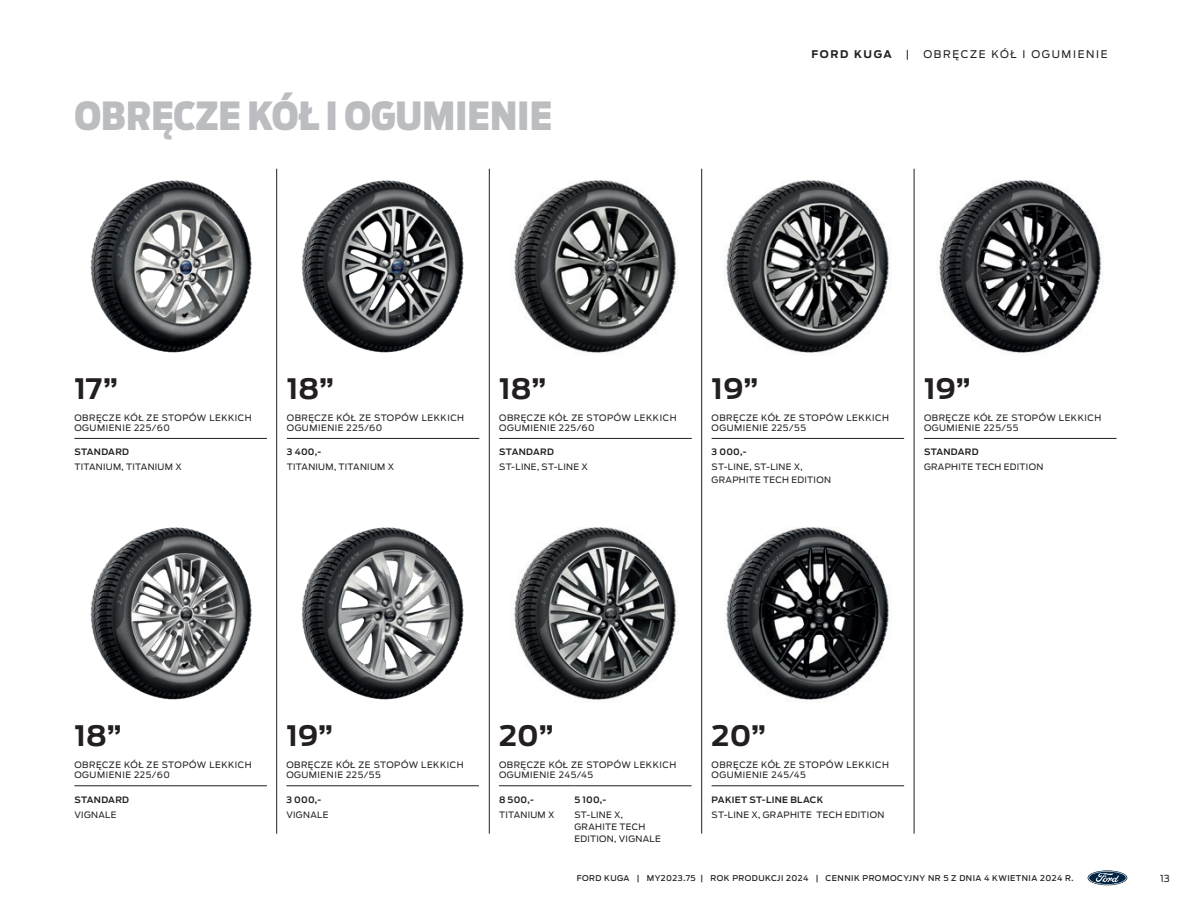
<style>
.page{position:relative;width:1191px;height:918px;background:#fff}
.page>*{position:absolute;margin:0;border:0;box-sizing:border-box;transform-origin:0 0}
.t1{font:900 38.5px "Ford Antenna Cond";color:#bcbdc0}
.t2{font:700 28px "Ford Antenna";color:#231f20}
.t3{font:10.5px "Ford Antenna";letter-spacing:.16em;color:#231f20}
.t4{font:700 10.5px "Ford Antenna";letter-spacing:.15em;color:#231f20}
.t5{font:9.62px "Ford Antenna";color:#231f20}
.t6{font:8.75px/10.5px "Ford Antenna";letter-spacing:.055em;color:#231f20}
.t7{font:8.75px/12.2px "Ford Antenna";letter-spacing:.03em;color:#231f20}
.t8{font:600 8.75px "Ford Antenna";letter-spacing:.03em;color:#231f20}
.t9{font:8.75px/12.2px "Ford Antenna";letter-spacing:.035em;color:#231f20}
.t10{font:500 7.88px "Ford Antenna";letter-spacing:.06em;color:#231f20}
</style>
<div class="page">
<svg style="left:1087px;top:870px;width:40px;height:15px"></svg>
<svg style="left:1088px;top:871px;width:38px;height:13px"></svg>
<hr style="left:276px;top:169px;width:1px;height:664px;background:#231f20">
<hr style="left:489px;top:169px;width:1px;height:664px;background:#231f20">
<hr style="left:701px;top:169px;width:1px;height:664px;background:#231f20">
<hr style="left:913px;top:169px;width:1px;height:664px;background:#231f20">
<hr style="left:74px;top:438px;width:193px;height:1px;background:#231f20">
<hr style="left:287px;top:438px;width:192px;height:1px;background:#231f20">
<hr style="left:499px;top:438px;width:193px;height:1px;background:#231f20">
<hr style="left:711px;top:438px;width:193px;height:1px;background:#231f20">
<hr style="left:924px;top:438px;width:192px;height:1px;background:#231f20">
<hr style="left:74px;top:785px;width:193px;height:1px;background:#231f20">
<hr style="left:286px;top:785px;width:193px;height:1px;background:#231f20">
<hr style="left:711px;top:785px;width:193px;height:1px;background:#231f20">
<hr style="left:499px;top:785px;width:75px;height:1px;background:#231f20">
<hr style="left:574px;top:785px;width:117px;height:1px;background:#231f20">
<img style="left:90px;top:180px;width:162px;height:173px">
<img style="left:301px;top:180px;width:163px;height:173px">
<img style="left:514px;top:180px;width:164px;height:175px">
<img style="left:726px;top:180px;width:163px;height:175px">
<img style="left:939px;top:180px;width:162px;height:174px">
<img style="left:90px;top:527px;width:162px;height:173px">
<img style="left:301px;top:527px;width:163px;height:173px">
<img style="left:514px;top:527px;width:162px;height:175px">
<img style="left:726px;top:527px;width:163px;height:174px">
<h1 class="t1" style="left:74px;top:80px;width:479px">OBRĘCZE KÓŁ I OGUMIENIE</h1>
<p class="t4" style="left:811px;top:45px;width:82px">FORD KUGA</p>
<p class="t3" style="left:906px;top:45px;width:5px">|</p>
<p class="t3" style="left:923px;top:45px;width:186px">OBRĘCZE KÓŁ I OGUMIENIE</p>
<h2 class="t2" style="left:74px;top:363px;width:45px">17”</h2>
<p class="t6" style="left:74px;top:411px;width:179px">OBRĘCZE KÓŁ ZE STOPÓW LEKKICH<br>OGUMIENIE 225/60</p>
<p class="t8" style="left:74px;top:444px;width:56px">STANDARD</p>
<p class="t7" style="left:74px;top:460px;width:109px">TITANIUM, TITANIUM X</p>
<h2 class="t2" style="left:287px;top:363px;width:49px">18”</h2>
<p class="t6" style="left:287px;top:411px;width:179px">OBRĘCZE KÓŁ ZE STOPÓW LEKKICH<br>OGUMIENIE 225/60</p>
<p class="t8" style="left:287px;top:444px;width:36px">3 400,-</p>
<p class="t7" style="left:287px;top:460px;width:109px">TITANIUM, TITANIUM X</p>
<h2 class="t2" style="left:499px;top:363px;width:49px">18”</h2>
<p class="t6" style="left:499px;top:411px;width:179px">OBRĘCZE KÓŁ ZE STOPÓW LEKKICH<br>OGUMIENIE 225/60</p>
<p class="t8" style="left:499px;top:444px;width:56px">STANDARD</p>
<p class="t7" style="left:499px;top:460px;width:90px">ST-LINE, ST-LINE X</p>
<h2 class="t2" style="left:711px;top:363px;width:48px">19”</h2>
<p class="t6" style="left:711px;top:411px;width:179px">OBRĘCZE KÓŁ ZE STOPÓW LEKKICH<br>OGUMIENIE 225/55</p>
<p class="t8" style="left:711px;top:444px;width:36px">3 000,-</p>
<p class="t7" style="left:711px;top:460px;width:121px">ST-LINE, ST-LINE X,<br>GRAPHITE TECH EDITION</p>
<h2 class="t2" style="left:924px;top:363px;width:48px">19”</h2>
<p class="t6" style="left:924px;top:411px;width:179px">OBRĘCZE KÓŁ ZE STOPÓW LEKKICH<br>OGUMIENIE 225/55</p>
<p class="t8" style="left:924px;top:444px;width:56px">STANDARD</p>
<p class="t9" style="left:924px;top:460px;width:121px">GRAPHITE TECH EDITION</p>
<h2 class="t2" style="left:74px;top:710px;width:49px">18”</h2>
<p class="t6" style="left:74px;top:758px;width:179px">OBRĘCZE KÓŁ ZE STOPÓW LEKKICH<br>OGUMIENIE 225/60</p>
<p class="t8" style="left:74px;top:792px;width:56px">STANDARD</p>
<p class="t9" style="left:74px;top:807px;width:43px">VIGNALE</p>
<h2 class="t2" style="left:286px;top:710px;width:48px">19”</h2>
<p class="t6" style="left:286px;top:758px;width:179px">OBRĘCZE KÓŁ ZE STOPÓW LEKKICH<br>OGUMIENIE 225/55</p>
<p class="t8" style="left:286px;top:792px;width:36px">3 000,-</p>
<p class="t9" style="left:286px;top:807px;width:43px">VIGNALE</p>
<h2 class="t2" style="left:499px;top:710px;width:56px">20”</h2>
<p class="t6" style="left:499px;top:758px;width:179px">OBRĘCZE KÓŁ ZE STOPÓW LEKKICH<br>OGUMIENIE 245/45</p>
<p class="t8" style="left:499px;top:792px;width:36px">8 500,-</p>
<p class="t8" style="left:574px;top:792px;width:33px">5 100,-</p>
<p class="t7" style="left:499px;top:807px;width:57px">TITANIUM X</p>
<p class="t9" style="left:574px;top:807px;width:88px">ST-LINE X,<br>GRAHITE TECH<br>EDITION, VIGNALE</p>
<h2 class="t2" style="left:711px;top:710px;width:56px">20”</h2>
<p class="t6" style="left:711px;top:758px;width:179px">OBRĘCZE KÓŁ ZE STOPÓW LEKKICH<br>OGUMIENIE 245/45</p>
<p class="t8" style="left:711px;top:792px;width:113px">PAKIET ST-LINE BLACK</p>
<p class="t7" style="left:711px;top:807px;width:174px">ST-LINE X, GRAPHITE TECH EDITION</p>
<p class="t10" style="left:577px;top:871px;width:498px">FORD KUGA | MY2023.75 | ROK PRODUKCJI 2024 | CENNIK PROMOCYJNY NR 5 Z DNIA 4 KWIETNIA 2024 R.</p>
<p class="t5" style="left:1160px;top:870px;width:11px">13</p>
</div>
